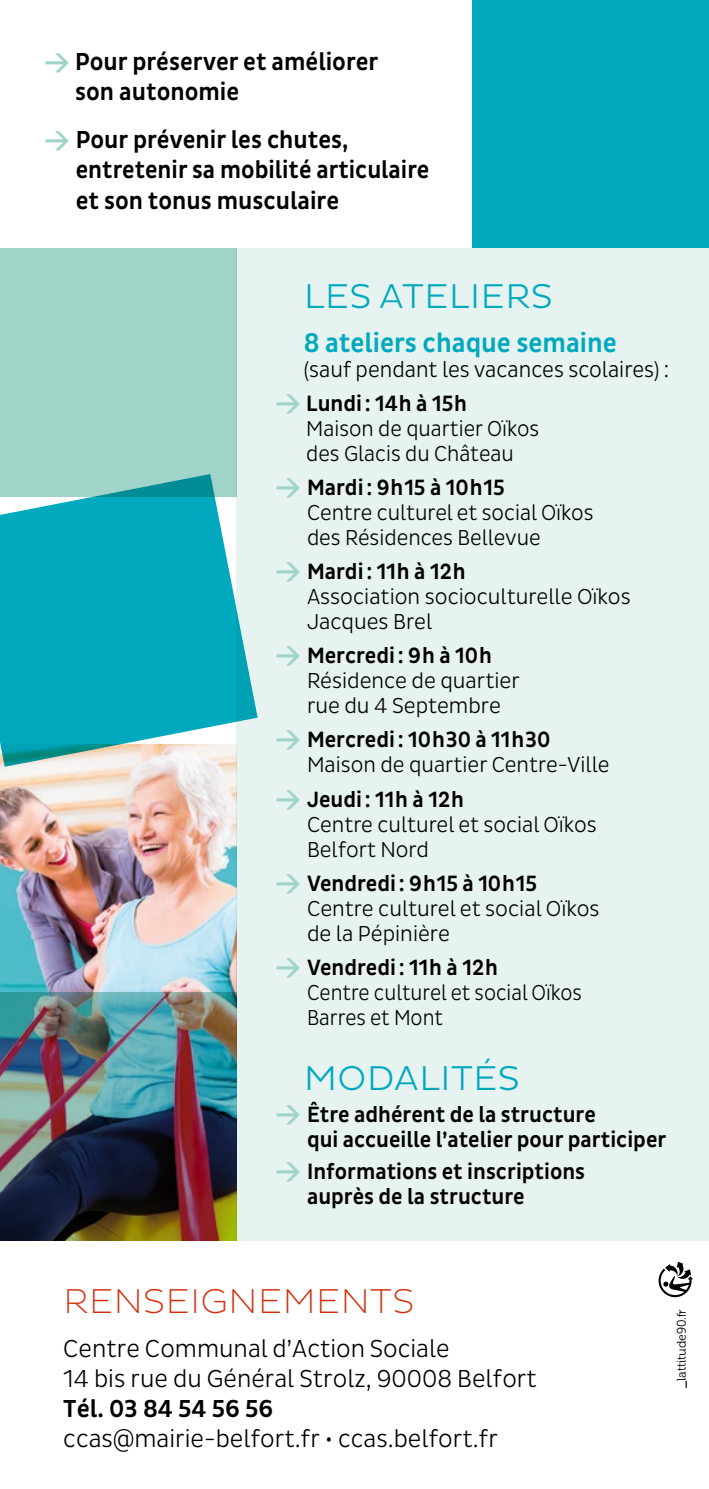
<style>
.page{position:relative;width:709px;height:1489px;background:#fff}
.page>*{position:absolute;margin:0;border:0;box-sizing:border-box;transform-origin:0 0}
.t1{font:300 35px "Pluto Sans";letter-spacing:.015em;color:#00a9be}
.t2{font:200 35px "Pluto Sans";letter-spacing:.015em;color:#d42f0b}
.t3{font:500 27.5px "Pluto Sans Cond";color:#00a9be}
.t4{font:500 25px/30px "Pluto Sans Cond";color:#000}
.t5{font:300 25px/30px "Pluto Sans Cond";color:#000}
.t6{font:500 22.5px/25px "Pluto Sans Cond";color:#000}
.t7{font:300 22.5px/34px "Pluto Sans Cond";color:#000}
.t8{font:300 22px/25px "Pluto Sans Cond";color:#000}
.t9{font:300 22px/25px "Pluto Sans Cond";color:#000;scale:.94 1}
.t10{font:12.5px "Museo 300";color:#000}
.s1{font-family:"DIN";font-weight:700;color:#a0d4c9}
.s2{font-family:"DIN";font-weight:700;font-size:25px;color:#a0d4c9}
.s3{font-weight:500}
.s4{font-family:"Museo 700"}
</style>
<div class="page">
<img style="left:0;top:766px;width:236px;height:226px">
<div style="left:236px;top:248px;width:473px;height:992px;background:#e6f3f0"></div>
<div style="left:472px;top:0;width:237px;height:248px;background:#00a9be"></div>
<img style="left:0;top:992px;width:236px;height:248px">
<div style="left:0;top:248px;width:236px;height:248px;background:#a0d4c9"></div>
<svg style="left:0;top:474px;width:258px;height:292px;fill:#00a9be"></svg>
<svg style="left:658px;top:1261px;width:35px;height:35px"></svg>
<p class="t4" style="left:75px;top:47px;width:305px;text-indent:-31px"><span class="s1">&gt;</span> Pour préserver et améliorer son autonomie</p>
<p class="t4" style="left:76px;top:125px;width:355px;text-indent:-31px"><span class="s1">&gt;</span> Pour prévenir les chutes, entretenir sa mobilité articulaire et son tonus musculaire</p>
<h1 class="t1" style="left:304px;top:276px;width:250px">LES ATELIERS</h1>
<p class="t3" style="left:304px;top:327px;width:314px">8 ateliers chaque semaine</p>
<p class="t7" style="left:275px;top:352px;width:395px;text-indent:28px">(sauf pendant les vacances scolaires) : <span class="s2">&gt;</span> <span class="s3">Lundi: 14h à 15h</span></p>
<p class="t8" style="left:306px;top:416px;width:234px">Maison de quartier Oïkos des Glacis du Château</p>
<p class="t6" style="left:275px;top:475px;width:231px"><span class="s2">&gt;</span> Mardi: 9h15 à 10h15</p>
<p class="t8" style="left:307px;top:500px;width:288px">Centre culturel et social Oïkos des Résidences Bellevue</p>
<p class="t6" style="left:275px;top:559px;width:191px"><span class="s2">&gt;</span> Mardi: 11h à 12h</p>
<p class="t8" style="left:307px;top:584px;width:325px">Association socioculturelle Oïkos<br>Jacques Brel</p>
<p class="t6" style="left:275px;top:643px;width:218px"><span class="s2">&gt;</span> Mercredi: 9h à 10h</p>
<p class="t8" style="left:307px;top:668px;width:214px">Résidence de quartier rue du 4 Septembre</p>
<p class="t6" style="left:275px;top:727px;width:276px"><span class="s2">&gt;</span> Mercredi: 10h30 à 11h30</p>
<p class="t8" style="left:307px;top:752px;width:304px">Maison de quartier Centre-Ville</p>
<p class="t6" style="left:275px;top:786px;width:190px"><span class="s2">&gt;</span> Jeudi: 11h à 12h</p>
<p class="t8" style="left:307px;top:811px;width:291px">Centre culturel et social Oïkos<br>Belfort Nord</p>
<p class="t6" style="left:275px;top:871px;width:263px"><span class="s2">&gt;</span> Vendredi: 9h15 à 10h15</p>
<p class="t8" style="left:307px;top:895px;width:294px">Centre culturel et social Oïkos de la Pépinière</p>
<p class="t6" style="left:275px;top:955px;width:224px"><span class="s2">&gt;</span> Vendredi: 11h à 12h</p>
<p class="t9" style="left:307px;top:979px;width:294px">Centre culturel et social Oïkos<br>Barres et Mont</p>
<h1 class="t1" style="left:304px;top:1058px;width:217px">MODALITÉS</h1>
<p class="t6" style="left:307px;top:1102px;width:361px;text-indent:-31px"><span class="s2">&gt;</span> Être adhérent de la structure<br>qui accueille l’atelier pour participer</p>
<p class="t6" style="left:307px;top:1159px;width:280px;text-indent:-31px"><span class="s2">&gt;</span> Informations et inscriptions auprès de la structure</p>
<h1 class="t2" style="left:64px;top:1281px;width:352px">RENSEIGNEMENTS</h1>
<p class="t5" style="left:63px;top:1333px;width:475px">Centre Communal d’Action Sociale<br>14 bis rue du Général Strolz, 90008 Belfort</p>
<p class="t4" style="left:63px;top:1393px;width:211px">Tél. 03 84 54 56 56</p>
<p class="t5" style="left:63px;top:1423px;width:436px">ccas@mairie-belfort.fr • ccas.belfort.fr</p>
<p class="t10" style="left:674px;top:1388px;width:81px;rotate:-90deg"><span class="s4">_</span>lattitude90.fr</p>
</div>
